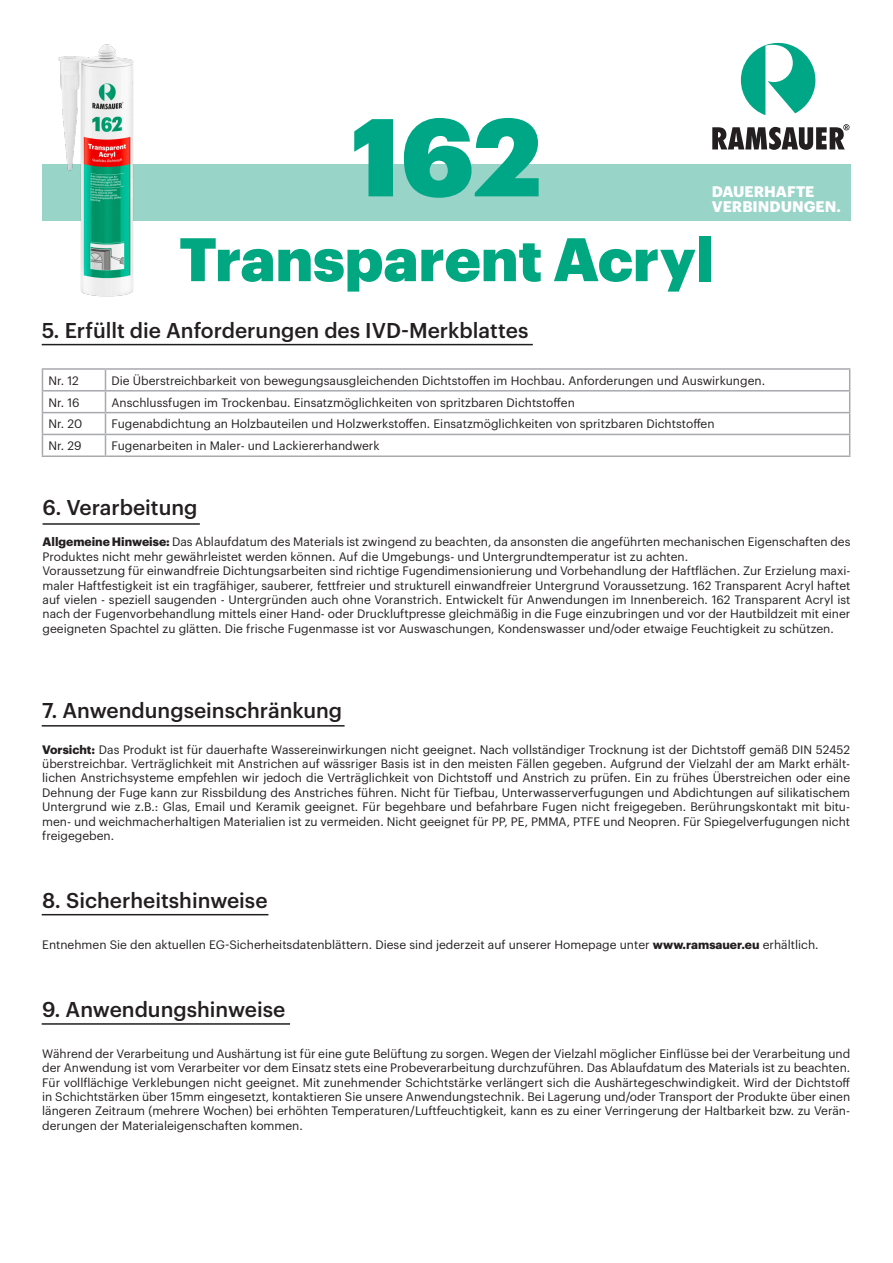
<style>
.page{position:relative;width:893px;height:1263px;background:#fff}
.page>*{position:absolute;margin:0;border:0;box-sizing:border-box;transform-origin:0 0}
.t1{font:900 108px "Graphik";color:#00a786}
.t2{font:900 60px "Graphik";color:#00a780}
.t3{font:500 21px "Graphik";color:#231f20}
.t4{font:700 15px "Graphik";color:#fff}
.t5{font:12px/14.4px "Graphik";color:#231f20;text-align:justify}
.s1{font-weight:700}
</style>
<div class="page">
<hr style="left:42px;top:344px;width:491px;height:1px;background:#231f20">
<hr style="left:43px;top:523px;width:157px;height:2px;background:#231f20">
<div style="left:43px;top:164px;width:808px;height:57px;background:#98d4c8"></div>
<svg style="left:712px;top:124px;width:137px;height:26px"></svg>
<svg style="left:741px;top:43px;width:75px;height:72px"></svg>
<hr style="left:42px;top:368px;width:63px;height:2px;background:#a8a9ad">
<hr style="left:105px;top:368px;width:745px;height:2px;background:#a8a9ad">
<hr style="left:42px;top:390px;width:63px;height:2px;background:#a8a9ad">
<hr style="left:105px;top:390px;width:745px;height:2px;background:#a8a9ad">
<hr style="left:42px;top:412px;width:63px;height:1px;background:#a8a9ad">
<hr style="left:105px;top:412px;width:745px;height:1px;background:#a8a9ad">
<hr style="left:42px;top:434px;width:63px;height:1px;background:#a8a9ad">
<svg style="left:42px;top:370px;width:1px;height:85px"></svg>
<hr style="left:105px;top:434px;width:745px;height:1px;background:#a8a9ad">
<svg style="left:105px;top:370px;width:1px;height:85px"></svg>
<svg style="left:849px;top:370px;width:1px;height:85px"></svg>
<hr style="left:42px;top:455px;width:63px;height:2px;background:#a8a9ad">
<hr style="left:105px;top:455px;width:745px;height:2px;background:#a8a9ad">
<hr style="left:42px;top:914px;width:226px;height:1px;background:#231f20">
<hr style="left:42px;top:1023px;width:248px;height:2px;background:#231f20">
<hr style="left:42px;top:725px;width:303px;height:1px;background:#231f20">
<img style="left:41px;top:44px;width:235px;height:302px">
<p class="t1" style="left:351px;top:73px;width:192px">162</p>
<p class="t4" style="left:712px;top:180px;width:104px">DAUERHAFTE</p>
<p class="t4" style="left:712px;top:195px;width:131px">VERBINDUNGEN.</p>
<p class="t2" style="left:179px;top:213px;width:536px">Transparent Acryl</p>
<p class="t3" style="left:42px;top:314px;width:488px">5. Erfüllt die Anforderungen des IVD-Merkblattes</p>
<p class="t5" style="left:48px;top:372px;width:32px">Nr. 12</p>
<p class="t5" style="left:111px;top:372px;width:655px">Die Überstreichbarkeit von bewegungsausgleichenden Dichtstoffen im Hochbau. Anforderungen und Auswirkungen.</p>
<p class="t5" style="left:48px;top:394px;width:33px">Nr. 16</p>
<p class="t5" style="left:111px;top:394px;width:465px">Anschlussfugen im Trockenbau. Einsatzmöglichkeiten von spritzbaren Dichtstoffen</p>
<p class="t5" style="left:48px;top:416px;width:35px">Nr. 20</p>
<p class="t5" style="left:111px;top:416px;width:605px">Fugenabdichtung an Holzbauteilen und Holzwerkstoffen. Einsatzmöglichkeiten von spritzbaren Dichtstoffen</p>
<p class="t5" style="left:48px;top:438px;width:35px">Nr. 29</p>
<p class="t5" style="left:111px;top:438px;width:270px">Fugenarbeiten in Maler- und Lackiererhandwerk</p>
<p class="t3" style="left:43px;top:491px;width:156px">6. Verarbeitung</p>
<p class="t5" style="left:43px;top:534px;width:809px"><span class="s1">Allgemeine Hinweise:</span> Das Ablaufdatum des Materials ist zwingend zu beachten, da ansonsten die angeführten mechanischen Eigenschaften des<br>Produktes nicht mehr gewährleistet werden können. Auf die Umgebungs- und Untergrundtemperatur ist zu achten.</p>
<p class="t5" style="left:43px;top:563px;width:809px">Voraussetzung für einwandfreie Dichtungsarbeiten sind richtige Fugendimensionierung und Vorbehandlung der Haftflächen. Zur Erzielung maxi&shy;maler Haftfestigkeit ist ein tragfähiger, sauberer, fettfreier und strukturell einwandfreier Untergrund Voraussetzung. 162 Transparent Acryl haftet auf vielen - speziell saugenden - Untergründen auch ohne Voranstrich. Entwickelt für Anwendungen im Innenbereich. 162 Transparent Acryl ist nach der Fugenvorbehandlung mittels einer Hand- oder Druckluftpresse gleichmäßig in die Fuge einzubringen und vor der Hautbildzeit mit einer geeigneten Spachtel zu glätten. Die frische Fugenmasse ist vor Auswaschungen, Kondenswasser und/oder etwaige Feuchtigkeit zu schützen.</p>
<p class="t3" style="left:42px;top:694px;width:301px">7. Anwendungseinschränkung</p>
<p class="t5" style="left:42px;top:741px;width:809px"><span class="s1">Vorsicht:</span> Das Produkt ist für dauerhafte Wassereinwirkungen nicht geeignet. Nach vollständiger Trocknung ist der Dichtstoff gemäß DIN 52452 überstreichbar. Verträglichkeit mit Anstrichen auf wässriger Basis ist in den meisten Fällen gegeben. Aufgrund der Vielzahl der am Markt erhält&shy;lichen Anstrichsysteme empfehlen wir jedoch die Verträglichkeit von Dichtstoff und Anstrich zu prüfen. Ein zu frühes Überstreichen oder eine Dehnung der Fuge kann zur Rissbildung des Anstriches führen. Nicht für Tiefbau, Unterwasserverfugungen und Abdichtungen auf silikatischem Untergrund wie z.B.: Glas, Email und Keramik geeignet. Für begehbare und befahrbare Fugen nicht freigegeben. Berührungskontakt mit bitu&shy;men- und weichmacherhaltigen Materialien ist zu vermeiden. Nicht geeignet für PP, PE, PMMA, PTFE und Neopren. Für Spiegelverfugungen nicht freigegeben.</p>
<p class="t3" style="left:42px;top:884px;width:227px">8. Sicherheitshinweise</p>
<p class="t5" style="left:42px;top:936px;width:778px">Entnehmen Sie den aktuellen EG-Sicherheitsdatenblättern. Diese sind jederzeit auf unserer Homepage unter <span class="s1">www.ramsauer.eu</span> erhältlich.</p>
<p class="t3" style="left:42px;top:993px;width:245px">9. Anwendungshinweise</p>
<p class="t5" style="left:42px;top:1045px;width:809px">Während der Verarbeitung und Aushärtung ist für eine gute Belüftung zu sorgen. Wegen der Vielzahl möglicher Einflüsse bei der Verarbeitung und der Anwendung ist vom Verarbeiter vor dem Einsatz stets eine Probeverarbeitung durchzuführen. Das Ablaufdatum des Materials ist zu beachten.<br>Für vollflächige Verklebungen nicht geeignet. Mit zunehmender Schichtstärke verlängert sich die Aushärtegeschwindigkeit. Wird der Dichtstoff in Schichtstärken über 15mm eingesetzt, kontaktieren Sie unsere Anwendungstechnik. Bei Lagerung und/oder Transport der Produkte über einen längeren Zeitraum (mehrere Wochen) bei erhöhten Temperaturen/Luftfeuchtigkeit, kann es zu einer Verringerung der Haltbarkeit bzw. zu Verän&shy;derungen der Materialeigenschaften kommen.</p>
</div>
